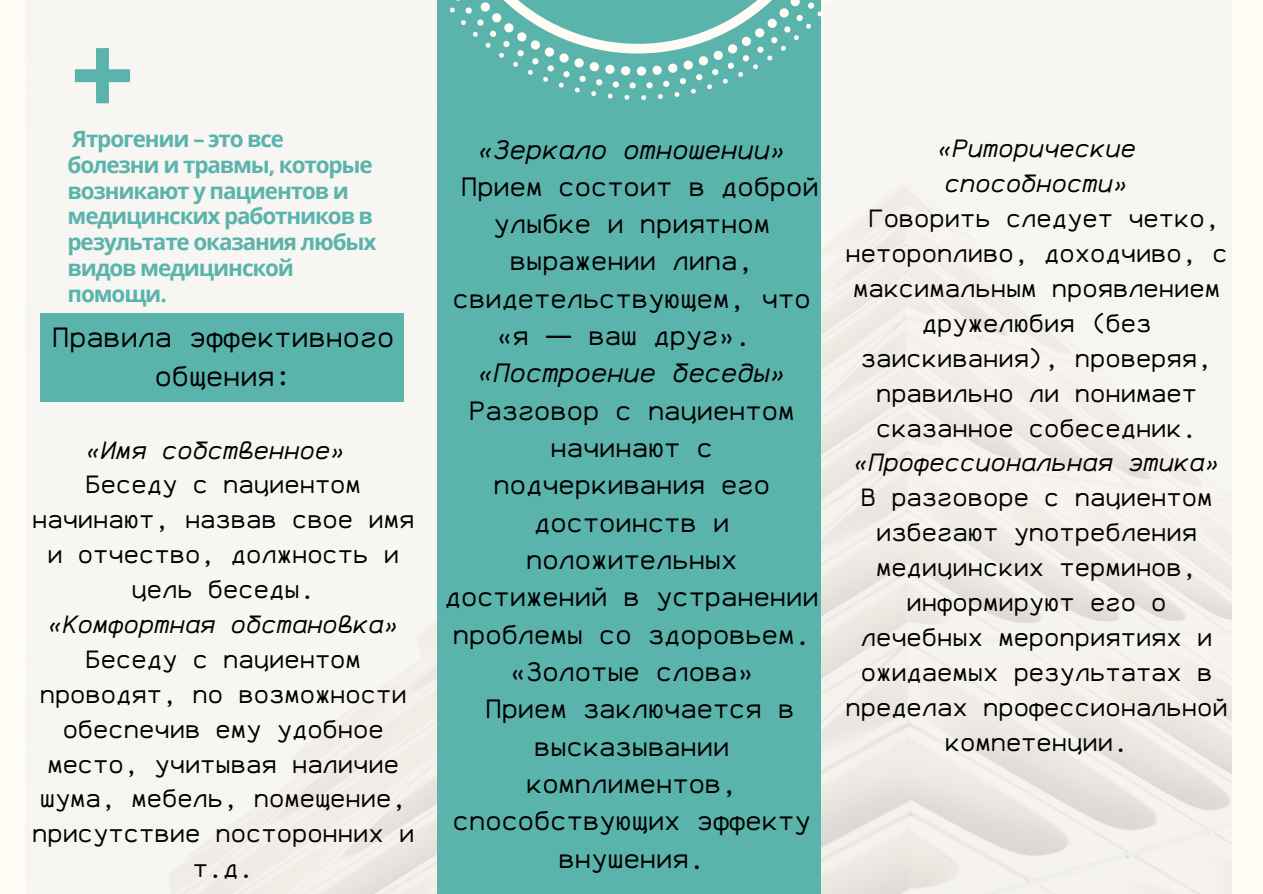
<style>
.page{position:relative;width:1263px;height:894px;background:#fff}
.page>*{position:absolute;margin:0;border:0;box-sizing:border-box;transform-origin:0 0}
.t1{font:28.5px/39.3px "Anka Coder r";color:#000;text-align:center}
.t2{font:27.15px/37.3px "Anka Coder r";color:#000;text-align:center}
.t3{font:27.15px "Anka Coder i";color:#000}
.t4{font:25.5px/34.8px "Anka Coder r";color:#000;text-align:center}
.t5{font:25.5px/34.8px "Anka Coder i";color:#000}
.t6{font:700 22.5px/25.8px "Open Sans";letter-spacing:-.05em;color:#5bb4ac}
.s1{font-family:"Noto Sans Gurmukhi"}
.s2{font-family:"Anka Coder i"}
</style>
<div class="page">
<div style="left:0;top:0;width:1263px;height:893px;background:#f7f6f2"></div>
<img style="left:167px;top:181px;width:1064px;height:712px">
<div style="left:437px;top:0;width:384px;height:893px;background:#5bb4ac"></div>
<svg style="left:74px;top:48px;width:57px;height:56px"></svg>
<svg style="left:450px;top:0;width:371px;height:100px"></svg>
<div style="left:40px;top:313px;width:363px;height:89px;background:#5bb4ac"></div>
<p class="t6" style="left:68px;top:125px;width:310px">Ятрогении – это все болезни и травмы, которые возникают у пациентов и медицинских работников в результате оказания любых видов медицинской помощи.</p>
<p class="t3" style="left:477px;top:134px;width:310px">«Зеркало отношении»</p>
<p class="t2" style="left:461px;top:169px;width:359px">Прием состоит в доброй</p>
<p class="t2" style="left:494px;top:206px;width:278px">улыбке и приятном</p>
<p class="t2" style="left:510px;top:244px;width:245px">выражении липа,</p>
<p class="t2" style="left:453px;top:281px;width:359px">свидетельствующем, что</p>
<p class="t2" style="left:496px;top:318px;width:256px">«я <span class="s1">—</span> ваш друг».</p>
<p class="t2" style="left:445px;top:356px;width:375px"><span class="s2">«Построение беседы»<br></span>Разговор с пациентом начинают с подчеркивания его достоинств и положительных достижений в устранении проблемы со здоровьем.</p>
<p class="t2" style="left:510px;top:654px;width:245px">«Золотые слова»</p>
<p class="t2" style="left:453px;top:691px;width:359px">Прием заключается в высказывании комплиментов, способствующих эффекту внушения.</p>
<p class="t1" style="left:52px;top:319px;width:343px">Правила эффективного общения:</p>
<p class="t5" style="left:86px;top:433px;width:261px">«Имя собственное»</p>
<p class="t4" style="left:32px;top:468px;width:384px">Беседу с пациентом начинают, назвав свое имя и отчество, должность и цель беседы.</p>
<p class="t4" style="left:32px;top:608px;width:384px"><span class="s2">«Комфортная обстановка»<br></span>Беседу с пациентом проводят, по возможности обеспечив ему удобное место, учитывая наличие шума, мебель, помещение, присутствие посторонних и т.д.</p>
<p class="t5" style="left:937px;top:132px;width:200px">«Риторические способности»</p>
<p class="t4" style="left:845px;top:202px;width:384px">Говорить следует четко, неторопливо, доходчиво, с максимальным проявлением дружелюбия (без заискивания), проверяя, правильно ли понимает сказанное собеседник.</p>
<p class="t4" style="left:845px;top:446px;width:384px"><span class="s2">«Профессиональная этика»<br></span>В разговоре с пациентом избегают употребления медицинских терминов, информируют его о лечебных мероприятиях и ожидаемых результатах в пределах профессиональной компетенции.</p>
</div>
